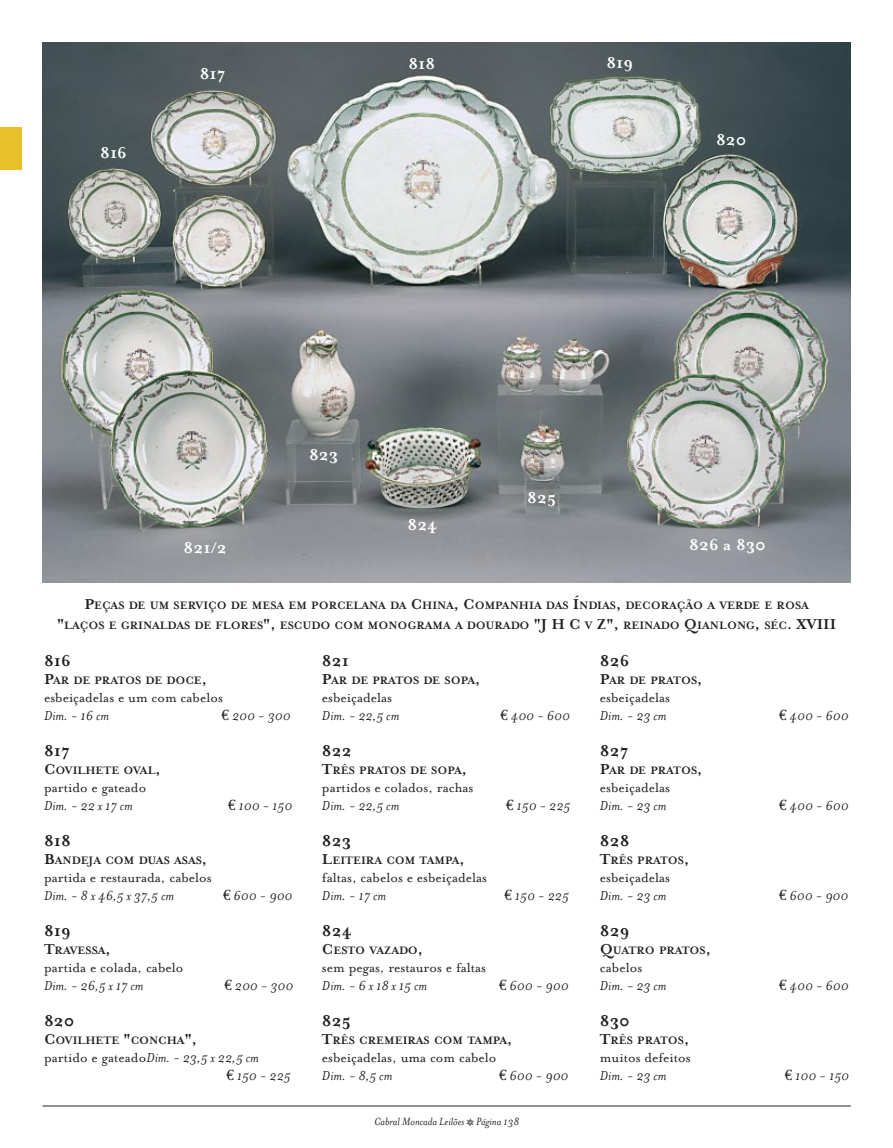
<style>
.page{position:relative;width:893px;height:1148px;background:#fff}
.page>*{position:absolute;margin:0;border:0;box-sizing:border-box;transform-origin:0 0}
.t1{font:700 18px "Mrs Eaves";color:#231f1f}
.t2{font:700 18px "Mrs Eaves";color:#fff}
.t3{font:italic 15px/18px "Mrs Eaves";color:#231f1f}
.t4{font:15px "Mrs Eaves Roman";color:#231f1f}
.t5{font:700 12.3px/19.8px "Mrs Eaves";color:#231f1f;text-align:center}
.t6{font:italic 12px "Mrs Eaves";color:#231f1f}
.s1{font-size:16.5px}
.s2{font-family:"Euro Serif";font-style:normal}
.s3{font-family:"Mrs Eaves Roman";font-style:normal}
.s4{font-family:"Mrs Eaves Fractions";font-style:normal}
</style>
<div class="page">
<img style="left:43px;top:43px;width:807px;height:540px">
<hr style="left:43px;top:1105px;width:807px;height:1px;background:#231f1f">
<div style="left:0;top:128px;width:21px;height:42px;background:#e8c128"></div>
<h1 class="t2" style="left:100px;top:142px;width:28px">816</h1>
<h1 class="t2" style="left:200px;top:63px;width:27px">817</h1>
<h1 class="t2" style="left:408px;top:52px;width:28px">818</h1>
<h1 class="t2" style="left:606px;top:51px;width:28px">819</h1>
<h1 class="t2" style="left:716px;top:128px;width:32px">820</h1>
<h1 class="t2" style="left:184px;top:536px;width:45px">821/2</h1>
<h1 class="t2" style="left:309px;top:443px;width:31px">823</h1>
<h1 class="t2" style="left:407px;top:513px;width:31px">824</h1>
<h1 class="t2" style="left:527px;top:486px;width:30px">825</h1>
<h1 class="t2" style="left:689px;top:533px;width:78px">826 a 830</h1>
<p class="t5" style="left:57px;top:594px;width:780px"><span class="s1">P</span>EÇAS DE UM SERVIÇO DE MESA EM PORCELANA DA <span class="s1">C</span>HINA<span class="s1">, C</span>OMPANHIA DAS <span class="s1">Í</span>NDIAS<span class="s1">,</span> DECORAÇÃO A VERDE E ROSA<br><span class="s1">"</span>LAÇOS E GRINALDAS DE FLORES<span class="s1">",</span> ESCUDO COM MONOGRAMA A DOURADO <span class="s1">"J H C</span> V <span class="s1">Z",</span> REINADO <span class="s1">Q</span>IANLONG<span class="s1">,</span> SÉC<span class="s1">. XVIII</span></p>
<h1 class="t1" style="left:44px;top:649px;width:28px">816</h1>
<p class="t5" style="left:44px;top:670px;width:164px"><span class="s1">P</span>AR DE PRATOS DE DOCE<span class="s1">,</span></p>
<p class="t4" style="left:44px;top:688px;width:180px">esbeiçadelas e um com cabelos</p>
<p class="t3" style="left:44px;top:706px;width:66px">Dim. - 16 cm</p>
<p class="t3" style="left:222px;top:706px;width:70px"><span class="s2">€</span> 200 - 300</p>
<h1 class="t1" style="left:44px;top:739px;width:27px">817</h1>
<p class="t5" style="left:44px;top:760px;width:118px"><span class="s1">C</span>OVILHETE OVAL<span class="s1">,</span></p>
<p class="t4" style="left:44px;top:778px;width:104px">partido e gateado</p>
<p class="t3" style="left:44px;top:796px;width:90px">Dim. - 22 x 17 cm</p>
<p class="t3" style="left:228px;top:796px;width:66px"><span class="s2">€</span> 100 - 150</p>
<h1 class="t1" style="left:44px;top:829px;width:28px">818</h1>
<p class="t5" style="left:44px;top:850px;width:164px"><span class="s1">B</span>ANDEJA COM DUAS ASAS<span class="s1">,</span></p>
<p class="t4" style="left:44px;top:868px;width:169px">partida e restaurada, cabelos</p>
<p class="t3" style="left:44px;top:886px;width:131px">Dim. - 8 x 46,5 x 37,5 cm</p>
<p class="t3" style="left:223px;top:886px;width:71px"><span class="s2">€</span> 600 - 900</p>
<h1 class="t1" style="left:44px;top:919px;width:28px">819</h1>
<p class="t5" style="left:44px;top:940px;width:68px"><span class="s1">T</span>RAVESSA<span class="s1">,</span></p>
<p class="t4" style="left:44px;top:958px;width:141px">partida e colada, cabelo</p>
<p class="t3" style="left:44px;top:976px;width:101px">Dim. - 26,5 x 17 cm</p>
<p class="t3" style="left:224px;top:976px;width:70px"><span class="s2">€</span> 200 - 300</p>
<h1 class="t1" style="left:44px;top:1009px;width:32px">820</h1>
<p class="t5" style="left:44px;top:1030px;width:154px"><span class="s1">C</span>OVILHETE <span class="s1">"</span>CONCHA<span class="s1">",</span></p>
<p class="t3" style="left:226px;top:1048px;width:66px;text-indent:-182px"><span class="s3">partido e gateado</span>Dim. - 23,5 x 22,5 cm<br><span class="s2">€</span> 150 - 225</p>
<h1 class="t1" style="left:322px;top:649px;width:29px">821</h1>
<p class="t5" style="left:322px;top:670px;width:160px"><span class="s1">P</span>AR DE PRATOS DE SOPA<span class="s1">,</span></p>
<p class="t4" style="left:322px;top:688px;width:72px">esbeiçadelas</p>
<p class="t3" style="left:322px;top:706px;width:79px">Dim. - 22,5 cm</p>
<p class="t3" style="left:500px;top:706px;width:71px"><span class="s2">€</span> 400 - 600</p>
<h1 class="t1" style="left:322px;top:739px;width:31px">822</h1>
<p class="t5" style="left:322px;top:760px;width:146px"><span class="s1">T</span>RÊS PRATOS DE SOPA<span class="s1">,</span></p>
<p class="t4" style="left:322px;top:778px;width:153px">partidos e colados, rachas</p>
<p class="t3" style="left:322px;top:796px;width:79px">Dim. - 22,5 cm</p>
<p class="t3" style="left:506px;top:796px;width:66px"><span class="s2">€</span> 150 - 225</p>
<h1 class="t1" style="left:322px;top:829px;width:31px">823</h1>
<p class="t5" style="left:322px;top:850px;width:144px"><span class="s1">L</span>EITEIRA COM TAMPA<span class="s1">,</span></p>
<p class="t4" style="left:322px;top:868px;width:166px">faltas, cabelos e esbeiçadelas</p>
<p class="t3" style="left:322px;top:886px;width:66px">Dim. - 17 cm</p>
<p class="t3" style="left:504px;top:886px;width:66px"><span class="s2">€</span> 150 - 225</p>
<h1 class="t1" style="left:322px;top:919px;width:31px">824</h1>
<p class="t5" style="left:322px;top:940px;width:103px"><span class="s1">C</span>ESTO VAZADO<span class="s1">,</span></p>
<p class="t4" style="left:322px;top:958px;width:166px">sem pegas, restauros e faltas</p>
<p class="t3" style="left:322px;top:976px;width:107px">Dim. - 6 x 18 x 15 cm</p>
<p class="t3" style="left:499px;top:976px;width:71px"><span class="s2">€</span> 600 - 900</p>
<h1 class="t1" style="left:322px;top:1009px;width:30px">825</h1>
<p class="t5" style="left:322px;top:1030px;width:192px"><span class="s1">T</span>RÊS CREMEIRAS COM TAMPA<span class="s1">,</span></p>
<p class="t4" style="left:322px;top:1048px;width:176px">esbeiçadelas, uma com cabelo</p>
<p class="t3" style="left:322px;top:1066px;width:72px">Dim. - 8,5 cm</p>
<p class="t3" style="left:499px;top:1066px;width:71px"><span class="s2">€</span> 600 - 900</p>
<p class="t6" style="left:374px;top:1113px;width:147px">Cabral Moncada Leilões <span class="s4">Q</span> Página 138</p>
<h1 class="t1" style="left:600px;top:649px;width:31px">826</h1>
<p class="t5" style="left:600px;top:670px;width:104px"><span class="s1">P</span>AR DE PRATOS<span class="s1">,</span></p>
<p class="t4" style="left:600px;top:688px;width:72px">esbeiçadelas</p>
<p class="t3" style="left:600px;top:706px;width:68px">Dim. - 23 cm</p>
<p class="t3" style="left:779px;top:706px;width:71px"><span class="s2">€</span> 400 - 600</p>
<h1 class="t1" style="left:600px;top:739px;width:30px">827</h1>
<p class="t5" style="left:600px;top:760px;width:104px"><span class="s1">P</span>AR DE PRATOS<span class="s1">,</span></p>
<p class="t4" style="left:600px;top:778px;width:72px">esbeiçadelas</p>
<p class="t3" style="left:600px;top:796px;width:68px">Dim. - 23 cm</p>
<p class="t3" style="left:779px;top:796px;width:71px"><span class="s2">€</span> 400 - 600</p>
<h1 class="t1" style="left:600px;top:829px;width:31px">828</h1>
<p class="t5" style="left:600px;top:850px;width:91px"><span class="s1">T</span>RÊS PRATOS<span class="s1">,</span></p>
<p class="t4" style="left:600px;top:868px;width:72px">esbeiçadelas</p>
<p class="t3" style="left:600px;top:886px;width:68px">Dim. - 23 cm</p>
<p class="t3" style="left:779px;top:886px;width:71px"><span class="s2">€</span> 600 - 900</p>
<h1 class="t1" style="left:600px;top:919px;width:31px">829</h1>
<p class="t5" style="left:600px;top:940px;width:112px"><span class="s1">Q</span>UATRO PRATOS<span class="s1">,</span></p>
<p class="t4" style="left:600px;top:958px;width:44px">cabelos</p>
<p class="t3" style="left:600px;top:976px;width:68px">Dim. - 23 cm</p>
<p class="t3" style="left:779px;top:976px;width:71px"><span class="s2">€</span> 400 - 600</p>
<h1 class="t1" style="left:600px;top:1009px;width:31px">830</h1>
<p class="t5" style="left:600px;top:1030px;width:91px"><span class="s1">T</span>RÊS PRATOS<span class="s1">,</span></p>
<p class="t4" style="left:600px;top:1048px;width:92px">muitos defeitos</p>
<p class="t3" style="left:600px;top:1066px;width:68px">Dim. - 23 cm</p>
<p class="t3" style="left:784px;top:1066px;width:66px"><span class="s2">€</span> 100 - 150</p>
</div>
